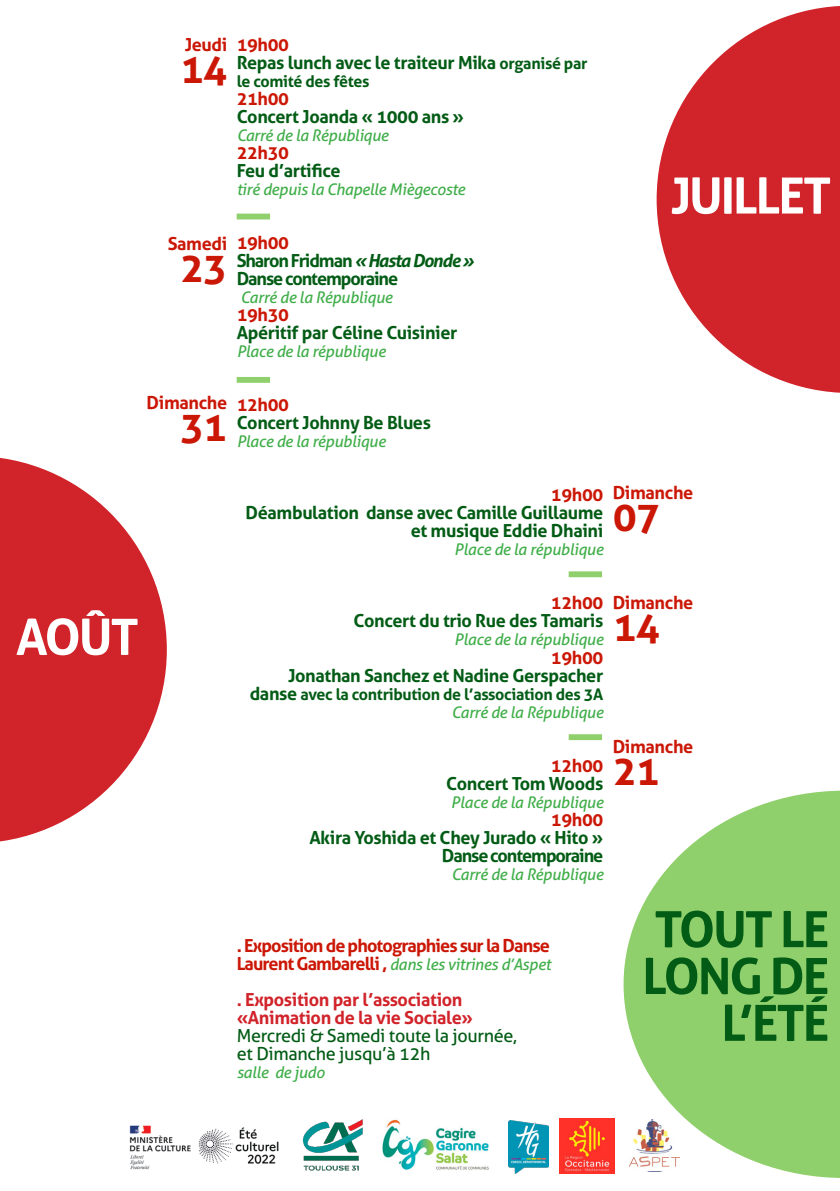
<style>
.page{position:relative;width:840px;height:1191px;background:#fff}
.page>*{position:absolute;margin:0;border:0;box-sizing:border-box;transform-origin:0 0}
.t1{font:700 50px/46.8px "Aller";letter-spacing:-.04em;color:#035c15}
.t2{font:700 50px "Aller";letter-spacing:-.04em;color:#fff}
.t3{font:700 40px "Aller";letter-spacing:-.02em;color:#cb1706}
.t4{font:700 18px "Aller";letter-spacing:-.02em;color:#035c15}
.t5{font:700 18px "Aller";letter-spacing:-.02em;color:#cb1706}
.t6{font:700 18px "Aller";letter-spacing:-.06em;color:#035c15}
.t7{font:700 18px "Aller";letter-spacing:-.02em;color:#d1232a}
.t8{font:18px "Aller";letter-spacing:-.02em;color:#035c15}
.t9{font:700 18px "Aller";letter-spacing:-.05em;color:#cb1706}
.t10{font:italic 16px "Aller";letter-spacing:-.02em;color:#40ae49}
.t11{font:700 16px "Aller";letter-spacing:-.02em;color:#035c15}
.s1{font-size:16px}
.s2{font-style:italic}
.s3{font-size:18px}
.s4{font-weight:700;font-style:normal;font-size:18px;color:#cb1706}
</style>
<div class="page">
<svg style="left:623px;top:790px;width:216px;height:388px;fill:#90d06c"></svg>
<img style="left:508px;top:1120px;width:40px;height:53px">
<img style="left:559px;top:1118px;width:55px;height:55px">
<img style="left:629px;top:1119px;width:49px;height:52px">
<img style="left:382px;top:1119px;width:107px;height:51px">
<img style="left:129px;top:1125px;width:150px;height:45px">
<img style="left:302px;top:1119px;width:61px;height:52px">
<svg style="left:0;top:458px;width:167px;height:384px;fill:#d1232a"></svg>
<svg style="left:656px;top:6px;width:183px;height:387px;fill:#d1232a"></svg>
<div style="left:568px;top:571px;width:33px;height:6px;background:#90d06c"></div>
<div style="left:568px;top:734px;width:33px;height:6px;background:#90d06c"></div>
<div style="left:236px;top:377px;width:34px;height:6px;background:#90d06c"></div>
<div style="left:236px;top:214px;width:34px;height:5px;background:#90d06c"></div>
<p class="t2" style="left:16px;top:606px;width:124px">AOÛT</p>
<p class="t5" style="left:185px;top:34px;width:44px">Jeudi</p>
<p class="t3" style="left:180px;top:44px;width:49px">14</p>
<p class="t5" style="left:168px;top:232px;width:61px">Samedi</p>
<p class="t3" style="left:180px;top:243px;width:49px">23</p>
<p class="t5" style="left:146px;top:391px;width:82px">Dimanche</p>
<p class="t3" style="left:180px;top:402px;width:49px">31</p>
<p class="t5" style="left:236px;top:34px;width:54px">19h00</p>
<p class="t4" style="left:236px;top:52px;width:352px">Repas lunch avec le traiteur Mika <span class="s1">organisé par</span></p>
<p class="t11" style="left:236px;top:72px;width:134px">le comité des fêtes</p>
<p class="t5" style="left:236px;top:88px;width:54px">21h00</p>
<p class="t4" style="left:236px;top:106px;width:229px">Concert Joanda « 1000 ans »</p>
<p class="t10" style="left:236px;top:126px;width:153px">Carré de la République</p>
<p class="t5" style="left:236px;top:142px;width:54px">22h30</p>
<p class="t4" style="left:236px;top:160px;width:105px">Feu d’artifice</p>
<p class="t10" style="left:236px;top:180px;width:230px">tiré depuis la Chapelle Miègecoste</p>
<p class="t5" style="left:236px;top:232px;width:54px">19h00</p>
<p class="t6" style="left:236px;top:250px;width:239px">Sharon Fridman <span class="s2">« Hasta Donde »</span></p>
<p class="t6" style="left:236px;top:268px;width:163px">Danse contemporaine</p>
<p class="t10" style="left:240px;top:288px;width:153px">Carré de la République</p>
<p class="t5" style="left:236px;top:304px;width:54px">19h30</p>
<p class="t4" style="left:236px;top:322px;width:222px">Apéritif par Céline Cuisinier</p>
<p class="t10" style="left:236px;top:342px;width:150px">Place de la république</p>
<p class="t5" style="left:236px;top:394px;width:54px">12h00</p>
<p class="t4" style="left:236px;top:412px;width:196px">Concert Johnny Be Blues</p>
<p class="t10" style="left:236px;top:432px;width:150px">Place de la république</p>
<p class="t5" style="left:550px;top:484px;width:54px">19h00</p>
<p class="t4" style="left:245px;top:502px;width:359px">Déambulation danse avec Camille Guillaume</p>
<p class="t4" style="left:410px;top:520px;width:194px">et musique Eddie Dhaini</p>
<p class="t10" style="left:454px;top:540px;width:150px">Place de la république</p>
<p class="t5" style="left:550px;top:592px;width:54px">12h00</p>
<p class="t4" style="left:353px;top:610px;width:251px">Concert du trio Rue des Tamaris</p>
<p class="t10" style="left:454px;top:630px;width:150px">Place de la république</p>
<p class="t5" style="left:550px;top:646px;width:54px">19h00</p>
<p class="t4" style="left:288px;top:664px;width:316px">Jonathan Sanchez et Nadine Gerspacher</p>
<p class="t11" style="left:249px;top:684px;width:355px"><span class="s3">danse</span> avec la contribution de l’association des 3A</p>
<p class="t10" style="left:451px;top:702px;width:153px">Carré de la République</p>
<p class="t5" style="left:550px;top:754px;width:54px">12h00</p>
<p class="t4" style="left:446px;top:772px;width:159px">Concert Tom Woods</p>
<p class="t10" style="left:450px;top:792px;width:154px">Place de la République</p>
<p class="t5" style="left:550px;top:808px;width:54px">19h00</p>
<p class="t4" style="left:309px;top:826px;width:295px">Akira Yoshida et Chey Jurado « Hito »</p>
<p class="t6" style="left:441px;top:844px;width:163px">Danse contemporaine</p>
<p class="t10" style="left:451px;top:864px;width:153px">Carré de la République</p>
<p class="t2" style="left:670px;top:165px;width:162px">JUILLET</p>
<p class="t5" style="left:612px;top:482px;width:82px">Dimanche</p>
<p class="t3" style="left:612px;top:492px;width:49px">07</p>
<p class="t5" style="left:612px;top:591px;width:82px">Dimanche</p>
<p class="t3" style="left:612px;top:602px;width:49px">14</p>
<p class="t5" style="left:612px;top:736px;width:82px">Dimanche</p>
<p class="t3" style="left:612px;top:746px;width:49px">21</p>
<p class="t9" style="left:236px;top:934px;width:314px">. Exposition de photographies sur la Danse</p>
<p class="t10" style="left:236px;top:954px;width:315px"><span class="s4">Laurent Gambarelli ,</span> dans les vitrines d’Aspet</p>
<p class="t7" style="left:236px;top:988px;width:227px">. Exposition par l’association</p>
<p class="t7" style="left:236px;top:1006px;width:238px">«Animation de la vie Sociale»</p>
<p class="t8" style="left:236px;top:1024px;width:282px">Mercredi &amp; Samedi toute la journée,</p>
<p class="t8" style="left:236px;top:1042px;width:195px">et Dimanche jusqu’à 12h</p>
<p class="t10" style="left:236px;top:1062px;width:89px">salle de judo</p>
<p class="t1" style="left:642px;top:905px;width:188px">TOUT LE<br>LONG DE</p>
<p class="t1" style="left:721px;top:999px;width:109px">L’ÉTÉ</p>
</div>
